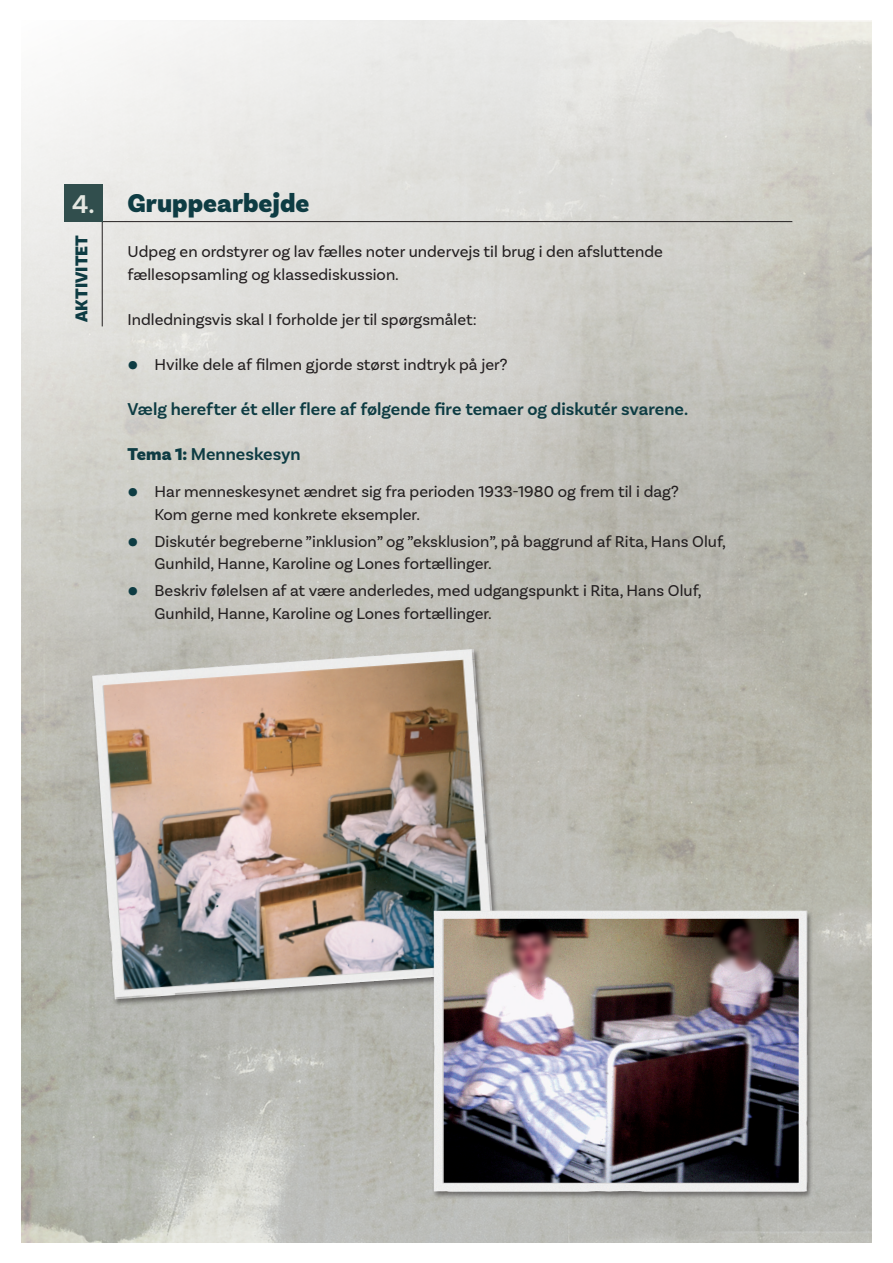
<style>
.page{position:relative;width:893px;height:1263px;background:#fff}
.page>*{position:absolute;margin:0;border:0;box-sizing:border-box;transform-origin:0 0}
.t1{font:900 27px "Basic Sans";color:#0e3c43}
.t2{font:600 27px "Basic Sans";color:#e5e8e2}
.t3{font:600 18px "Basic Sans";color:#0e3c43}
.t4{font:900 18px "Basic Sans";letter-spacing:-.005em;color:#0e3c43}
.t5{font:16.5px/22.5px "Basic Sans";color:#231f20}
.s1{font-weight:900;font-size:27px;color:#0e3c43}
.s2{font-weight:900}
</style>
<div class="page">
<img style="left:21px;top:20px;width:851px;height:1223px">
<svg style="left:101px;top:221px;width:692px;height:106px;background:#d6d5d0"></svg>
<div style="left:64px;top:184px;width:38px;height:38px;background:#314e4d"></div>
<div style="left:90px;top:648px;width:413px;height:359px;background:#231f20;opacity:.5"></div>
<img style="left:92px;top:649px;width:405px;height:350px">
<img style="left:431px;top:908px;width:381px;height:287px">
<h3 class="t2" style="left:72px;top:188px;width:24px">4.</h3>
<h3 class="t4" style="left:71px;top:322px;width:88px;rotate:-90deg">AKTIVITET</h3>
<h3 class="t1" style="left:128px;top:187px;width:183px">Gruppearbejde</h3>
<p class="t5" style="left:128px;top:240px;width:537px">Udpeg en ordstyrer og lav fælles noter undervejs til brug i den afsluttende fællesopsamling og klassediskussion.</p>
<p class="t5" style="left:128px;top:308px;width:351px">Indledningsvis skal I forholde jer til spørgsmålet:</p>
<p class="t5" style="left:128px;top:353px;width:381px"><span class="s1">•</span> Hvilke dele af flmen gjorde størst indtryk på jer?</p>
<h4 class="t3" style="left:128px;top:398px;width:562px">Vælg herefter ét eller fere af følgende fre temaer og diskutér svarene.</h4>
<h4 class="t3" style="left:128px;top:443px;width:175px"><span class="s2">Tema 1:</span> Menneskesyn</h4>
<p class="t5" style="left:155px;top:480px;width:526px;text-indent:-27px"><span class="s1">•</span> Har menneskesynet ændret sig fra perioden 1933-1980 og frem til i dag?<br>Kom gerne med konkrete eksempler.</p>
<p class="t5" style="left:155px;top:530px;width:573px;text-indent:-27px"><span class="s1">•</span> Diskutér begreberne ”inklusion” og ”eksklusion”, på baggrund af Rita, Hans Oluf,<br>Gunhild, Hanne, Karoline og Lones fortællinger.</p>
<p class="t5" style="left:155px;top:579px;width:549px;text-indent:-27px"><span class="s1">•</span> Beskriv følelsen af at være anderledes, med udgangspunkt i Rita, Hans Oluf,<br>Gunhild, Hanne, Karoline og Lones fortællinger.</p>
</div>
